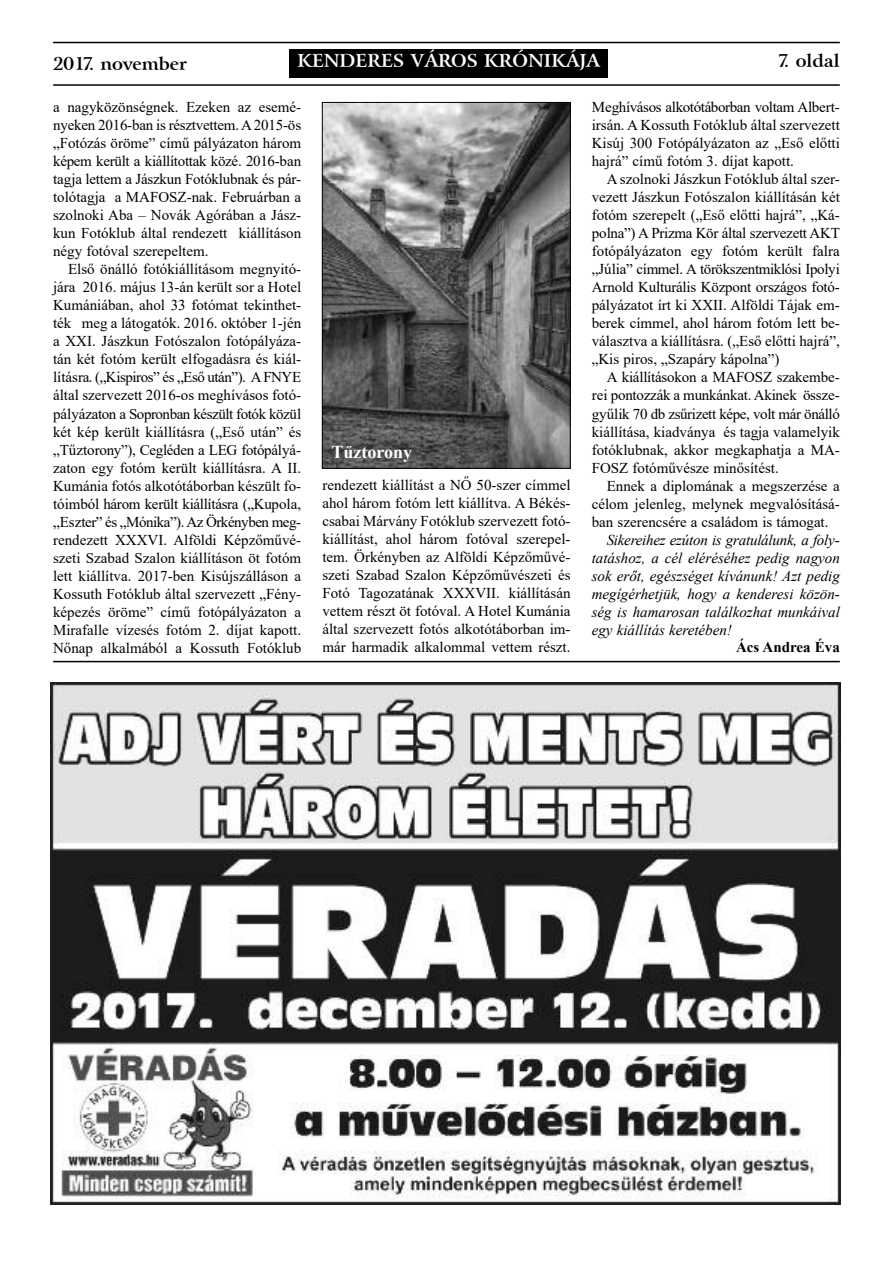
<style>
.page{position:relative;width:893px;height:1263px;background:#fff}
.page>*{position:absolute;margin:0;border:0;box-sizing:border-box;transform-origin:0 0}
.t1{font:700 18px "Arrus.PFL";color:#fff}
.t2{font:700 18px "Arrus.PFL";color:#000}
.t3{font:700 18px "Times New Roman";color:#fff}
.t4{font:15px/18px "Times New Roman";color:#000;text-align:justify}
.t5{font:italic 15px/18px "Times New Roman";color:#000;text-align:justify}
.t6{font:700 15px "Times New Roman";color:#000}
</style>
<div class="page">
<hr style="left:53px;top:42px;width:787px;height:1px;background:#000">
<hr style="left:53px;top:84px;width:787px;height:2px;background:#000">
<div style="left:289px;top:49px;width:319px;height:29px;background:#000"></div>
<img style="left:324px;top:104px;width:245px;height:363px">
<div style="left:322px;top:102px;width:249px;height:367px;border:1px solid #000"></div>
<hr style="left:53px;top:661px;width:787px;height:1px;background:#000">
<img style="left:51px;top:682px;width:789px;height:522px">
<p class="t2" style="left:53px;top:52px;width:135px">2017. november</p>
<p class="t1" style="left:297px;top:50px;width:304px">KENDERES VÁROS KRÓNIKÁJA</p>
<p class="t2" style="left:777px;top:50px;width:64px">7. oldal</p>
<p class="t4" style="left:53px;top:98px;width:250px">a nagyközönségnek. Ezeken az esemé&shy;nyeken 2016-ban is résztvettem.A2015-ös „Fotózás öröme” című pályázaton három képem került a kiállítottak közé. 2016-ban tagja lettem a Jászkun Fotóklubnak és pár&shy;tolótagja a MAFOSZ-nak. Februárban a szolnoki Aba – Novák Agórában a Jász&shy;kun Fotóklub által rendezett kiállításon négy fotóval szerepeltem.</p>
<p class="t4" style="left:53px;top:260px;width:250px;text-indent:15px">Első önálló fotókiállításom megnyitó&shy;jára 2016. május 13-án került sor a Hotel Kumániában, ahol 33 fotómat tekinthet&shy;ték meg a látogatók. 2016. október 1-jén a XXI. Jászkun Fotószalon fotópályáza&shy;tán két fotóm került elfogadásra és kiál&shy;lításra. („Kispiros” és „Eső után”). AFNYE által szervezett 2016-os meghívásos fotó&shy;pályázaton a Sopronban készült fotók közül két kép került kiállításra („Eső után” és „Tűztorony”), Cegléden a LEG fotópályá&shy;zaton egy fotóm került kiállításra. A II.<br>Kumánia fotós alkotótáborban készült fo&shy;tóimból három került kiállításra („Kupola, „Eszter” és „Mónika”).Az Örkényben meg&shy;rendezett XXXVI. Alföldi Képzőművé&shy;szeti Szabad Szalon kiállításon öt fotóm lett kiállítva. 2017-ben Kisújszálláson a Kossuth Fotóklub által szervezett „Fény&shy;képezés öröme” című fotópályázaton a Mirafalle vízesés fotóm 2. díjat kapott.<br>Nőnap alkalmából a Kossuth Fotóklub</p>
<p class="t4" style="left:592px;top:98px;width:250px">Meghívásos alkotótáborban voltam Albert&shy;irsán. A Kossuth Fotóklub által szervezett Kisúj 300 Fotópályázaton az „Eső előtti hajrá” című fotóm 3. díjat kapott.</p>
<p class="t4" style="left:592px;top:170px;width:250px;text-indent:15px">A szolnoki Jászkun Fotóklub által szer&shy;vezett Jászkun Fotószalon kiállításán két fotóm szerepelt („Eső előtti hajrá”, „Ká&shy;polna”) A Prizma Kör által szervezett AKT fotópályázaton egy fotóm került falra „Júlia” címmel. A törökszentmiklósi Ipolyi Arnold Kulturális Központ országos fotó&shy;pályázatot írt ki XXII. Alföldi Tájak em&shy;berek címmel, ahol három fotóm lett be&shy;választva a kiállításra. („Eső előtti hajrá”, „Kis piros, „Szapáry kápolna”)</p>
<p class="t4" style="left:592px;top:368px;width:250px;text-indent:15px">A kiállításokon a MAFOSZ szakembe&shy;rei pontozzák a munkánkat. Akinek össze&shy;gyűlik 70 db zsűrizett képe, volt már önálló kiállítása, kiadványa és tagja valamelyik fotóklubnak, akkor megkaphatja a MA-FOSZ fotóművésze minősítést.</p>
<p class="t4" style="left:592px;top:476px;width:250px;text-indent:15px">Ennek a diplomának a megszerzése a célom jelenleg, melynek megvalósításá&shy;ban szerencsére a családom is támogat.</p>
<p class="t5" style="left:592px;top:530px;width:250px;text-indent:15px">Sikereihez ezúton is gratulálunk, a foly&shy;tatáshoz, a cél eléréséhez pedig nagyon sok erőt, egészséget kívánunk! Azt pedig megígérhetjük, hogy a kenderesi közön&shy;ség is hamarosan találkozhat munkáival egy kiállítás keretében!</p>
<p class="t6" style="left:736px;top:639px;width:105px">Ács Andrea Éva</p>
<p class="t3" style="left:332px;top:442px;width:82px">Tűztorony</p>
<p class="t4" style="left:322px;top:476px;width:250px">rendezett kiállítást a NŐ 50-szer címmel ahol három fotóm lett kiállítva. A Békés&shy;csabai Márvány Fotóklub szervezett fotó&shy;kiállítást, ahol három fotóval szerepel&shy;tem. Örkényben az Alföldi Képzőművé&shy;szeti Szabad Szalon Képzőművészeti és Fotó Tagozatának XXXVII. kiállításán vettem részt öt fotóval. A Hotel Kumánia által szervezett fotós alkotótáborban im&shy;már harmadik alkalommal vettem részt.</p>
</div>
